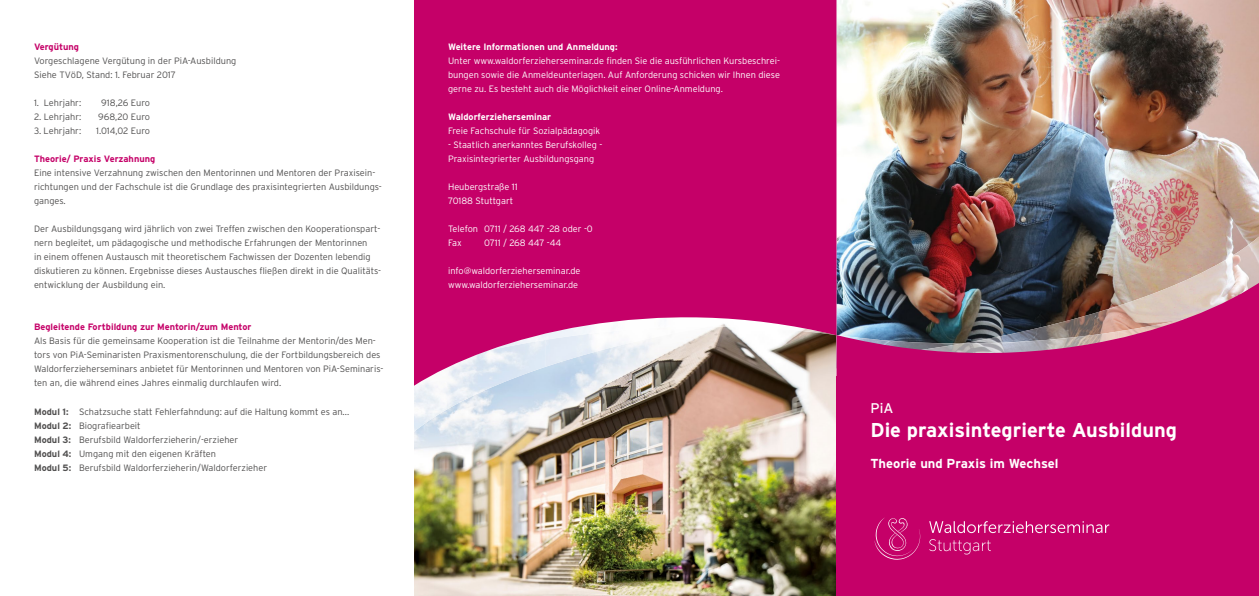
<style>
.page{position:relative;width:1259px;height:596px;background:#fff}
.page>*{position:absolute;margin:0;border:0;box-sizing:border-box;transform-origin:0 0}
.t1{font:700 20px "Interstate";color:#fff}
.t2{font:14px "Interstate";color:#fff}
.t3{font:700 13px "Interstate";color:#fff}
.t4{font:300 9.2px/14px "Interstate";color:#504f4f}
.t5{font:300 9.2px/14px "Interstate";color:#fff}
.t6{font:700 9.2px "Interstate";color:#c50068}
.t7{font:700 9.2px "Interstate";color:#fff}
.s1{font-weight:700}
</style>
<div class="page">
<img style="left:836px;top:0;width:423px;height:268px">
<img style="left:414px;top:385px;width:422px;height:210px">
<img style="left:414px;top:385px;width:33px;height:46px">
<img style="left:447px;top:385px;width:99px;height:16px">
<img style="left:447px;top:401px;width:15px;height:8px">
<svg style="left:414px;top:0;width:422px;height:385px;background:#c51a74"></svg>
<img style="left:1193px;top:236px;width:66px;height:32px">
<div style="left:836px;top:376px;width:423px;height:219px;background:#c50068"></div>
<img style="left:836px;top:268px;width:423px;height:108px">
<svg style="left:874px;top:517px;width:46px;height:42px"></svg>
<svg style="left:929px;top:521px;width:180px;height:11px"></svg>
<svg style="left:929px;top:539px;width:62px;height:15px"></svg>
<p class="t6" style="left:34px;top:41px;width:47px">Vergütung</p>
<p class="t4" style="left:34px;top:54px;width:204px">Vorgeschlagene Vergütung in der PiA-Ausbildung<br>Siehe TVöD, Stand: 1. Februar 2017</p>
<p class="t4" style="left:34px;top:96px;width:49px">1. Lehrjahr:</p>
<p class="t4" style="left:101px;top:96px;width:50px">918,26 Euro</p>
<p class="t4" style="left:34px;top:110px;width:49px">2. Lehrjahr:</p>
<p class="t4" style="left:98px;top:110px;width:53px">968,20 Euro</p>
<p class="t4" style="left:34px;top:124px;width:49px">3. Lehrjahr:</p>
<p class="t4" style="left:96px;top:124px;width:55px">1.014,02 Euro</p>
<p class="t6" style="left:34px;top:153px;width:123px">Theorie/ Praxis Verzahnung</p>
<p class="t4" style="left:34px;top:166px;width:349px">Eine intensive Verzahnung zwischen den Mentorinnen und Mentoren der Praxisein&shy;richtungen und der Fachschule ist die Grundlage des praxisintegrierten Ausbildungs&shy;ganges.</p>
<p class="t4" style="left:34px;top:222px;width:349px">Der Ausbildungsgang wird jährlich von zwei Treffen zwischen den Kooperationspart&shy;nern begleitet, um pädagogische und methodische Erfahrungen der Mentorinnen<br>in einem offenen Austausch mit theoretischem Fachwissen der Dozenten lebendig diskutieren zu können. Ergebnisse dieses Austausches fließen direkt in die Qualitäts&shy;entwicklung der Ausbildung ein.</p>
<p class="t6" style="left:34px;top:321px;width:219px">Begleitende Fortbildung zur Mentorin/zum Mentor</p>
<p class="t4" style="left:34px;top:334px;width:351px">Als Basis für die gemeinsame Kooperation ist die Teilnahme der Mentorin/des Men&shy;tors von PiA-Seminaristen Praxismentorenschulung, die der Fortbildungsbereich des Waldorferzieherseminars anbietet für Mentorinnen und Mentoren von PiA-Seminaris&shy;ten an, die während eines Jahres einmalig durchlaufen wird.</p>
<p class="t4" style="left:34px;top:404px;width:317px"><span class="s1">Modul 1:</span> Schatzsuche statt Fehlerfahndung: auf die Haltung kommt es an...<br><span class="s1">Modul 2:</span> Biografiearbeit<br><span class="s1">Modul 3:</span> Berufsbild Waldorferzieherin/-erzieher<br><span class="s1">Modul 4:</span> Umgang mit den eigenen Kräften<br><span class="s1">Modul 5:</span> Berufsbild Waldorferzieherin/Waldorferzieher</p>
<p class="t7" style="left:448px;top:41px;width:171px">Weitere Informationen und Anmeldung:</p>
<p class="t5" style="left:448px;top:54px;width:333px;text-align:justify">Unter www.waldorferzieherseminar.de finden Sie die ausführlichen Kursbeschrei&shy;bungen sowie die Anmeldeunterlagen. Auf Anforderung schicken wir Ihnen diese gerne zu. Es besteht auch die Möglichkeit einer Online-Anmeldung.</p>
<p class="t7" style="left:448px;top:111px;width:105px">Waldorferzieherseminar</p>
<p class="t5" style="left:448px;top:124px;width:154px">Freie Fachschule für Sozialpädagogik</p>
<p class="t5" style="left:448px;top:138px;width:156px">- Staatlich anerkanntes Berufskolleg -<br>Praxisintegrierter Ausbildungsgang</p>
<p class="t5" style="left:448px;top:180px;width:71px">Heubergstraße 11<br>70188 Stuttgart</p>
<p class="t5" style="left:448px;top:222px;width:146px">Telefon 0711 / 268 447 -28 oder -0<br>Fax</p>
<p class="t5" style="left:484px;top:236px;width:79px">0711 / 268 447 -44</p>
<p class="t5" style="left:448px;top:264px;width:134px">info@waldorferzieherseminar.de www.waldorferzieherseminar.de</p>
<h2 class="t2" style="left:870px;top:399px;width:24px">PiA</h2>
<h1 class="t1" style="left:870px;top:417px;width:308px">Die praxisintegrierte Ausbildung</h1>
<h3 class="t3" style="left:870px;top:455px;width:190px">Theorie und Praxis im Wechsel</h3>
</div>
